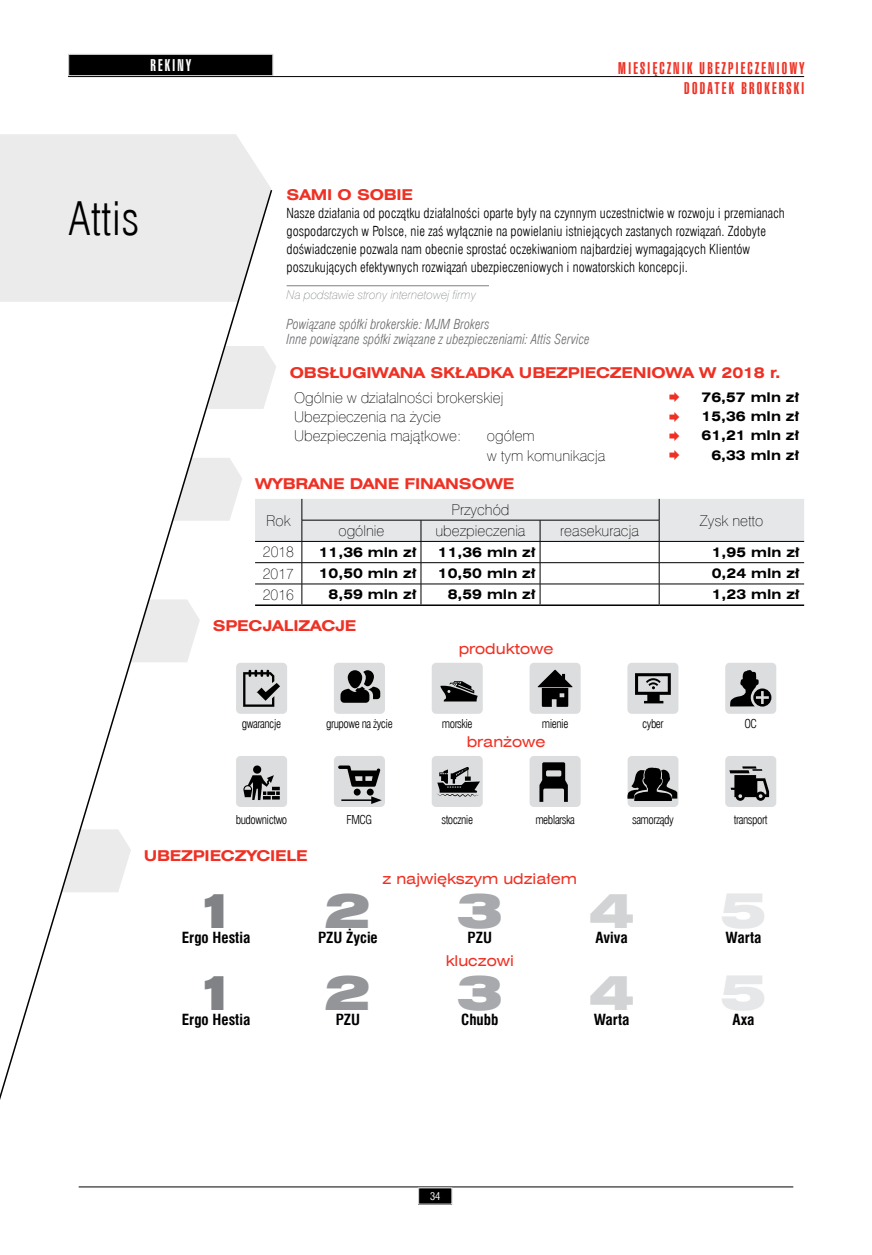
<style>
.page{position:relative;width:872px;height:1255px;background:#fff}
.page>*{position:absolute;margin:0;border:0;box-sizing:border-box;transform-origin:0 0}
.t1{font:48px "Swis 721 Blk Ex EU";color:#808285}
.t2{font:48px "Swis 721 Blk Ex EU";color:#939598}
.t3{font:48px "Swis 721 Blk Ex EU";color:#a7a9ac}
.t4{font:48px "Swis 721 Blk Ex EU";color:#d1d3d4}
.t5{font:48px "Swis 721 Blk Ex EU";color:#e6e7e8}
.t6{font:45px "Swis 721 Lt Cn EU";color:#000}
.t7{font:16.5px/19.8px "Swis 911 U Cm EU";letter-spacing:.14em;color:#ee3124}
.t8{font:16.5px "Swis 911 U Cm EU";letter-spacing:.14em;color:#fff}
.t9{font:15px "Swis 721 Th EU";color:#000}
.t10{font:700 15px "Swis 721 Ex EU";letter-spacing:-.01em;color:#ee3124}
.t11{font:700 15px "Swis 721 Cn EU";color:#000}
.t12{font:15px "Swis 721 Ex EU";color:#ee3124}
.t13{font:13.5px/18px "Swis 721 Lt Cn EU";color:#000}
.t14{font:700 13.5px "Swis 721 Ex EU";color:#000}
.t15{font:italic 13.5px/15px "Swis 721 Lt Cn EU";color:#6d6e71}
.t16{font:12px "Swis 721 Lt Cn EU";letter-spacing:-.04em;color:#000}
.t17{font:italic 12px "Swis 721 Th EU";color:#7e8083}
.t18{font:10.5px "Swis 721 Cn EU";color:#fff}
</style>
<div class="page">
<div style="left:69px;top:54px;width:204px;height:22px;background:#000"></div>
<div style="left:68px;top:54px;width:205px;height:22px;border:1px solid #d1d3d4"></div>
<hr style="left:79px;top:1186px;width:714px;height:1px;background:#000">
<div style="left:418px;top:1187px;width:34px;height:16px;background:#000"></div>
<div style="left:418px;top:1187px;width:34px;height:17px;border:1px solid #d1d3d4"></div>
<hr style="left:68px;top:76px;width:736px;height:1px;background:#000">
<div style="left:0;top:134px;width:270px;height:54px;background:#ebebec"></div>
<svg style="left:273px;top:362px;width:3px;height:14px"></svg>
<hr style="left:287px;top:285px;width:202px;height:1px;background:#7e8083">
<hr style="left:255px;top:604px;width:47px;height:2px;background:#000">
<svg style="left:273px;top:499px;width:531px;height:105px"></svg>
<hr style="left:302px;top:604px;width:119px;height:2px;background:#000">
<hr style="left:421px;top:604px;width:119px;height:2px;background:#000">
<hr style="left:540px;top:604px;width:119px;height:2px;background:#000">
<hr style="left:659px;top:604px;width:145px;height:2px;background:#000">
<hr style="left:255px;top:562px;width:47px;height:1px;background:#000">
<hr style="left:659px;top:562px;width:145px;height:1px;background:#000">
<div style="left:236px;top:662px;width:51px;height:51px;background:#dcddde;border-radius:4px"></div>
<svg style="left:273px;top:674px;width:7px;height:32px"></svg>
<div style="left:334px;top:662px;width:51px;height:51px;background:#dcddde;border-radius:4px"></div>
<svg style="left:340px;top:670px;width:40px;height:32px"></svg>
<div style="left:432px;top:662px;width:51px;height:51px;background:#dcddde;border-radius:4px"></div>
<svg style="left:440px;top:681px;width:37px;height:20px"></svg>
<div style="left:529px;top:662px;width:51px;height:51px;background:#dcddde;border-radius:4px"></div>
<svg style="left:537px;top:669px;width:36px;height:37px"></svg>
<div style="left:627px;top:662px;width:51px;height:51px;background:#dcddde;border-radius:4px"></div>
<svg style="left:635px;top:673px;width:36px;height:30px"></svg>
<div style="left:725px;top:662px;width:51px;height:51px;background:#dcddde;border-radius:4px"></div>
<svg style="left:730px;top:670px;width:41px;height:36px"></svg>
<div style="left:236px;top:756px;width:51px;height:51px;background:#dcddde;border-radius:4px"></div>
<svg style="left:273px;top:775px;width:7px;height:25px"></svg>
<div style="left:334px;top:756px;width:51px;height:51px;background:#dcddde;border-radius:4px"></div>
<div style="left:354px;top:788px;width:7px;height:7px;background:#000;border-radius:50%"></div>
<div style="left:367px;top:788px;width:7px;height:7px;background:#000;border-radius:50%"></div>
<svg style="left:338px;top:765px;width:42px;height:21px"></svg>
<hr style="left:341px;top:799px;width:32px;height:2px;background:#000">
<svg style="left:371px;top:796px;width:11px;height:8px"></svg>
<div style="left:432px;top:756px;width:51px;height:51px;background:#dcddde;border-radius:4px"></div>
<svg style="left:437px;top:767px;width:43px;height:29px"></svg>
<div style="left:529px;top:756px;width:51px;height:51px;background:#dcddde;border-radius:4px"></div>
<svg style="left:539px;top:762px;width:29px;height:39px"></svg>
<div style="left:627px;top:756px;width:51px;height:51px;background:#dcddde;border-radius:4px"></div>
<svg style="left:627px;top:765px;width:50px;height:36px"></svg>
<div style="left:725px;top:756px;width:51px;height:51px;background:#dcddde;border-radius:4px"></div>
<svg style="left:729px;top:766px;width:40px;height:34px"></svg>
<svg style="left:0;top:188px;width:273px;height:912px"></svg>
<p class="t8" style="left:150px;top:56px;width:42px">REKINY</p>
<p class="t7" style="left:684px;top:59px;width:121px;text-indent:-66px">MIESIĘCZNIK UBEZPIECZENIOWY<br>DODATEK BROKERSKI</p>
<h2 class="t6" style="left:68px;top:191px;width:73px">Attis</h2>
<p class="t10" style="left:287px;top:186px;width:25px">SAMI</p>
<p class="t10" style="left:337px;top:186px;width:77px">O SOBIE</p>
<p class="t13" style="left:287px;top:204px;width:500px">Nasze działania od początku działalności oparte były na czynnym uczestnictwie w rozwoju i przemianach gospodarczych w Polsce, nie zaś wyłącznie na powielaniu istniejących zastanych rozwiązań. Zdobyte doświadczenie pozwala nam obecnie sprostać oczekiwaniom najbardziej wymagających Klientów poszukujących efektywnych rozwiązań ubezpieczeniowych i nowatorskich koncepcji.</p>
<p class="t17" style="left:287px;top:287px;width:191px">Na podstawie strony internetowej firmy</p>
<p class="t15" style="left:287px;top:317px;width:305px">Powiązane spółki brokerskie: MJM Brokers<br>Inne powiązane spółki związane z ubezpieczeniami: Attis Service</p>
<p class="t10" style="left:290px;top:363px;width:90px">OBSŁUGIWANA</p>
<p class="t10" style="left:430px;top:363px;width:115px">SKŁADKA UBEZPIECZENIOWA</p>
<p class="t10" style="left:699px;top:363px;width:83px">W 2018 R.</p>
<p class="t9" style="left:294px;top:388px;width:211px">Ogólnie w działalności brokerskiej</p>
<p class="t14" style="left:701px;top:389px;width:99px">76,57 MLN ZŁ</p>
<p class="t9" style="left:294px;top:407px;width:148px">Ubezpieczenia na życie</p>
<p class="t14" style="left:701px;top:408px;width:99px">15,36 MLN ZŁ</p>
<p class="t9" style="left:294px;top:427px;width:169px">Ubezpieczenia majątkowe:</p>
<p class="t9" style="left:487px;top:427px;width:49px">ogółem</p>
<p class="t14" style="left:701px;top:427px;width:99px">61,21 MLN ZŁ</p>
<p class="t9" style="left:487px;top:446px;width:120px">w tym komunikacja</p>
<p class="t14" style="left:711px;top:446px;width:90px">6,33 MLN ZŁ</p>
<p class="t10" style="left:255px;top:474px;width:54px">WYBRAN</p>
<p class="t10" style="left:333px;top:474px;width:30px">E DAN</p>
<p class="t10" style="left:388px;top:474px;width:39px">E FINAN</p>
<p class="t10" style="left:459px;top:474px;width:57px">SOWE</p>
<p class="t9" style="left:266px;top:511px;width:26px">Rok</p>
<p class="t9" style="left:451px;top:500px;width:60px">Przychód</p>
<p class="t9" style="left:700px;top:511px;width:65px">Zysk netto</p>
<p class="t9" style="left:338px;top:521px;width:47px">ogólnie</p>
<p class="t9" style="left:435px;top:521px;width:92px">ubezpieczenia</p>
<p class="t9" style="left:560px;top:521px;width:80px">reasekuracja</p>
<p class="t9" style="left:263px;top:543px;width:33px">2018</p>
<p class="t14" style="left:319px;top:544px;width:99px">11,36 MLN ZŁ</p>
<p class="t14" style="left:438px;top:544px;width:99px">11,36 MLN ZŁ</p>
<p class="t14" style="left:711px;top:544px;width:90px">1,95 MLN ZŁ</p>
<p class="t9" style="left:263px;top:564px;width:33px">2017</p>
<p class="t14" style="left:319px;top:565px;width:99px">10,50 MLN ZŁ</p>
<p class="t14" style="left:438px;top:565px;width:99px">10,50 MLN ZŁ</p>
<p class="t14" style="left:711px;top:565px;width:90px">0,24 MLN ZŁ</p>
<p class="t9" style="left:263px;top:585px;width:33px">2016</p>
<p class="t14" style="left:328px;top:586px;width:90px">8,59 MLN ZŁ</p>
<p class="t14" style="left:448px;top:586px;width:90px">8,59 MLN ZŁ</p>
<p class="t14" style="left:711px;top:586px;width:90px">1,23 MLN ZŁ</p>
<p class="t10" style="left:213px;top:617px;width:92px">SP ECJALIZAC</p>
<p class="t10" style="left:335px;top:617px;width:23px">JE</p>
<p class="t12" style="left:459px;top:640px;width:96px">produktowe</p>
<p class="t16" style="left:242px;top:716px;width:41px">gwarancje</p>
<p class="t16" style="left:326px;top:716px;width:68px">grupowe na życie</p>
<p class="t16" style="left:442px;top:716px;width:32px">morskie</p>
<p class="t16" style="left:542px;top:716px;width:28px">mienie</p>
<p class="t16" style="left:642px;top:716px;width:23px">cyber</p>
<p class="t16" style="left:744px;top:716px;width:7px">oc</p>
<p class="t12" style="left:467px;top:733px;width:80px">branżowe</p>
<p class="t16" style="left:236px;top:812px;width:53px">budownictwo</p>
<p class="t16" style="left:347px;top:812px;width:27px">FMCG</p>
<p class="t16" style="left:441px;top:812px;width:33px">stocznie</p>
<p class="t16" style="left:535px;top:812px;width:41px">meblarska</p>
<p class="t16" style="left:632px;top:812px;width:43px">samorządy</p>
<p class="t16" style="left:733px;top:812px;width:35px">transport</p>
<p class="t10" style="left:144px;top:846px;width:48px">U BEZPI</p>
<p class="t10" style="left:210px;top:846px;width:23px">ECZYCI</p>
<p class="t10" style="left:275px;top:846px;width:34px">ELE</p>
<h1 class="t1" style="left:193px;top:879px;width:47px">1</h1>
<p class="t11" style="left:182px;top:928px;width:70px">Ergo Hestia</p>
<p class="t12" style="left:382px;top:869px;width:196px">z największym udziałem</p>
<h1 class="t2" style="left:325px;top:879px;width:47px">2</h1>
<p class="t11" style="left:333px;top:928px;width:46px">U Życie</p>
<p class="t11" style="left:318px;top:928px;width:9px">PZ</p>
<h1 class="t3" style="left:457px;top:879px;width:47px">3</h1>
<p class="t11" style="left:467px;top:928px;width:26px">PZU</p>
<p class="t12" style="left:446px;top:951px;width:70px">kluczowi</p>
<h1 class="t1" style="left:193px;top:961px;width:47px">1</h1>
<h1 class="t2" style="left:325px;top:961px;width:47px">2</h1>
<p class="t11" style="left:336px;top:1010px;width:26px">PZU</p>
<p class="t11" style="left:182px;top:1010px;width:70px">Ergo Hestia</p>
<h1 class="t3" style="left:457px;top:961px;width:47px">3</h1>
<p class="t11" style="left:461px;top:1010px;width:39px">Chubb</p>
<h1 class="t4" style="left:588px;top:879px;width:47px">4</h1>
<p class="t11" style="left:595px;top:928px;width:34px">Aviva</p>
<h1 class="t4" style="left:588px;top:961px;width:47px">4</h1>
<p class="t11" style="left:594px;top:1010px;width:37px">Warta</p>
<p class="t18" style="left:430px;top:1189px;width:12px">34</p>
<h1 class="t5" style="left:720px;top:879px;width:47px">5</h1>
<p class="t11" style="left:725px;top:928px;width:37px">Warta</p>
<h1 class="t5" style="left:720px;top:961px;width:47px">5</h1>
<p class="t11" style="left:732px;top:1010px;width:24px">Axa</p>
</div>
